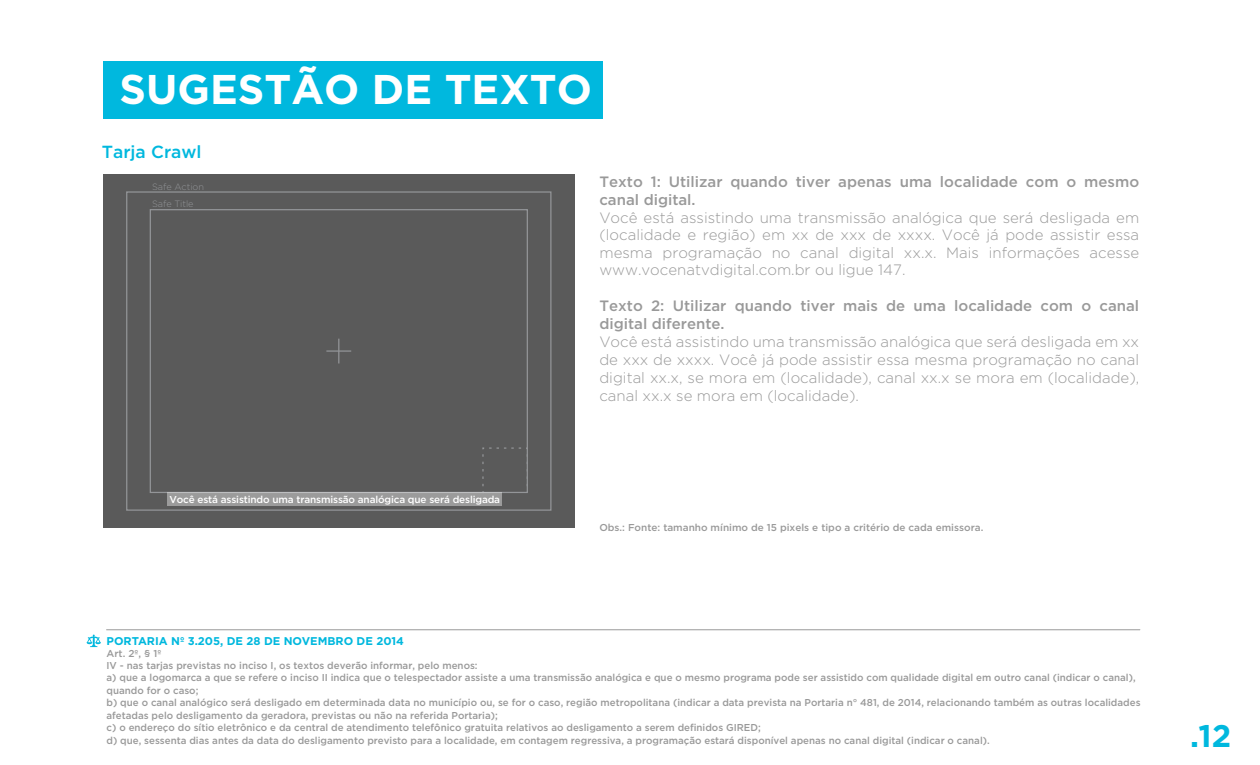
<style>
.page{position:relative;width:1260px;height:765px;background:#fff}
.page>*{position:absolute;margin:0;border:0;box-sizing:border-box;transform-origin:0 0}
.t1{font:700 41.5px "Gotham";color:#fff}
.t2{font:700 31.25px "Gotham";color:#00b8de}
.t3{font:500 17.5px "Gotham";color:#00b8de}
.t4{font:300 15px/17.5px "Gotham";color:#999;text-align:justify}
.t5{font:500 15px/18px "Gotham";color:#999}
.t6{font:700 11.25px "Gotham";color:#00b8de}
.t7{font:500 10px/12.4px "Gotham";color:#999}
.t8{font:500 10px "Gotham";letter-spacing:-.015em;color:#fff}
.t9{font:300 9.12px "Gotham";color:#939598}
</style>
<div class="page">
<div style="left:103px;top:61px;width:499px;height:58px;background:#00b8de"></div>
<hr style="left:107px;top:629px;width:1033px;height:1px;background:#999">
<svg style="left:87px;top:635px;width:14px;height:12px"></svg>
<div style="left:103px;top:174px;width:471px;height:354px;background:#5a5a5a"></div>
<svg style="left:338px;top:339px;width:1px;height:24px"></svg>
<hr style="left:326px;top:350px;width:25px;height:2px;background:#939598">
<div style="left:126px;top:191px;width:426px;height:320px;border:1px solid #939598"></div>
<svg style="left:482px;top:447px;width:46px;height:46px"></svg>
<div style="left:168px;top:492px;width:334px;height:14px;background:#9b9b9b"></div>
<h1 class="t1" style="left:120px;top:66px;width:474px">SUGESTÃO DE TEXTO</h1>
<h3 class="t3" style="left:102px;top:141px;width:101px">Tarja Crawl</h3>
<p class="t9" style="left:152px;top:181px;width:54px">Safe Action</p>
<h3 class="t5" style="left:599px;top:173px;width:541px">Texto 1: Utilizar quando tiver apenas uma localidade com o mesmo canal digital.</h3>
<p class="t4" style="left:599px;top:209px;width:541px">Você está assistindo uma transmissão analógica que será desligada em (localidade e região) em xx de xxx de xxxx. Você já pode assistir essa mesma programação no canal digital xx.x. Mais informações acesse www.vocenatvdigital.com.br ou ligue 147.</p>
<h3 class="t5" style="left:599px;top:296px;width:541px">Texto 2: Utilizar quando tiver mais de uma localidade com o canal digital diferente.</h3>
<p class="t4" style="left:599px;top:332px;width:541px;line-height:18px">Você está assistindo uma transmissão analógica que será desligada em xx de xxx de xxxx. Você já pode assistir essa mesma programação no canal digital xx.x, se mora em (localidade), canal xx.x se mora em (localidade), canal xx.x se mora em (localidade).</p>
<p class="t9" style="left:152px;top:199px;width:43px">Safe Title</p>
<p class="t8" style="left:169px;top:493px;width:332px">Você está assistindo uma transmissão analógica que será desligada</p>
<p class="t7" style="left:599px;top:521px;width:386px">Obs.: Fonte: tamanho mínimo de 15 pixels e tipo a critério de cada emissora.</p>
<p class="t6" style="left:107px;top:634px;width:299px">PORTARIA Nº 3.205, DE 28 DE NOVEMBRO DE 2014</p>
<p class="t7" style="left:107px;top:647px;width:1035px">Art. 2º, § 1º<br>IV - nas tarjas previstas no inciso I, os textos deverão informar, pelo menos:<br>a) que a logomarca a que se refere o inciso II indica que o telespectador assiste a uma transmissão analógica e que o mesmo programa pode ser assistido com qualidade digital em outro canal (indicar o canal), quando for o caso;<br>b) que o canal analógico será desligado em determinada data no município ou, se for o caso, região metropolitana (indicar a data prevista na Portaria n° 481, de 2014, relacionando também as outras localidades afetadas pelo desligamento da geradora, previstas ou não na referida Portaria);<br>c) o endereço do sítio eletrônico e da central de atendimento telefônico gratuita relativos ao desligamento a serem definidos GIRED;<br>d) que, sessenta dias antes da data do desligamento previsto para a localidade, em contagem regressiva, a programação estará disponível apenas no canal digital (indicar o canal).</p>
<h2 class="t2" style="left:1190px;top:718px;width:42px">.12</h2>
</div>
